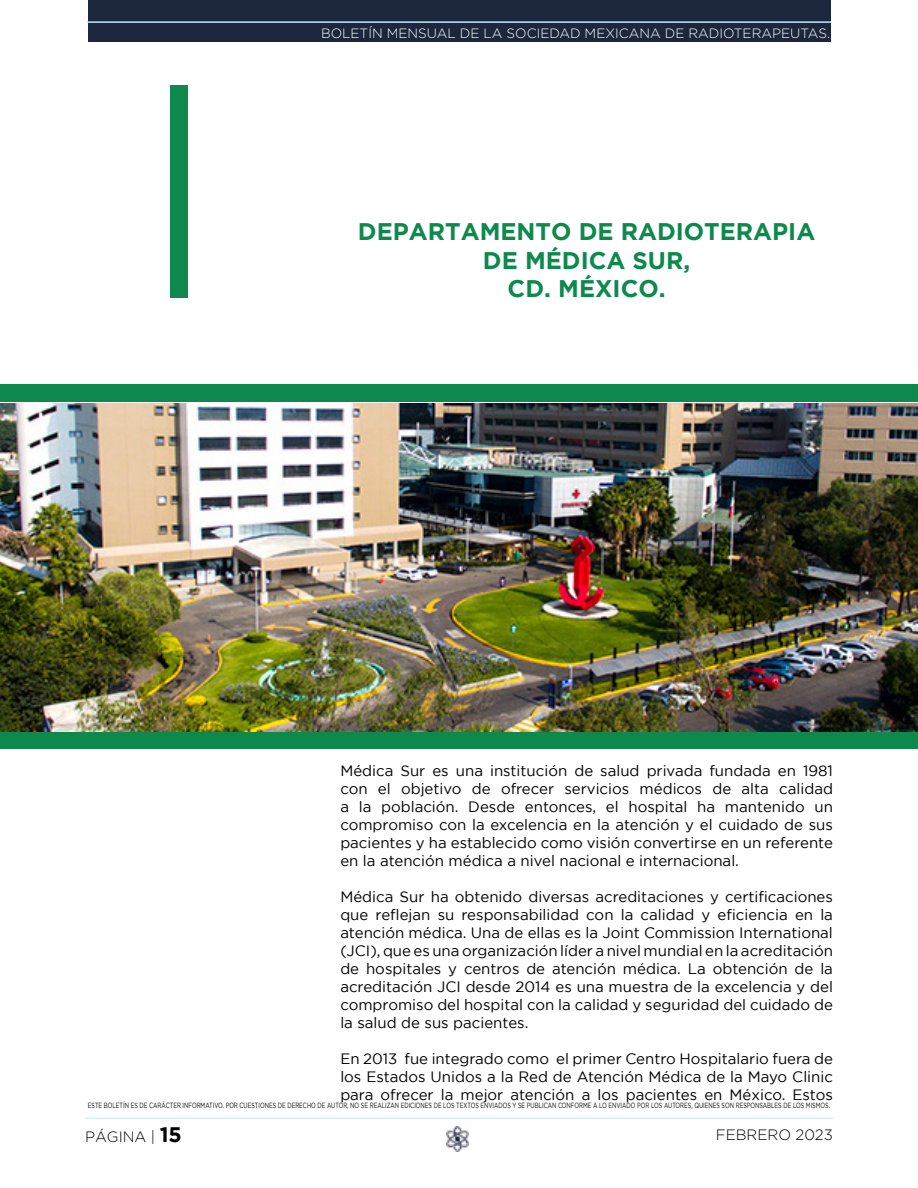
<style>
.page{position:relative;width:918px;height:1188px;background:#fff}
.page>*{position:absolute;margin:0;border:0;box-sizing:border-box;transform-origin:0 0}
.t1{font:700 24px/28.8px "Gotham";color:#0d894d;text-align:center}
.t2{font:15px/18px "Gotham";color:#000;text-align:justify}
.t3{font:300 15px "Gotham";color:#000}
.t4{font:300 13.5px "Gotham";color:#fff}
.t5{font:7.5px "Gotham";color:#000;scale:.73 1}
.s1{font-weight:700;font-size:21px}
</style>
<div class="page">
<img style="left:446px;top:1127px;width:22px;height:24px">
<div style="left:88px;top:1px;width:743px;height:41px;background:#1c263c"></div>
<hr style="left:87px;top:21px;width:744px;height:2px;background:#c1e8fc">
<hr style="left:85px;top:1118px;width:748px;height:1px;background:#c1e8fc">
<div style="left:170px;top:85px;width:17px;height:213px;background:#0d894d"></div>
<div style="left:0;top:731px;width:918px;height:17px;background:#0d894d"></div>
<div style="left:0;top:385px;width:918px;height:17px;background:#0d894d"></div>
<img style="left:0;top:404px;width:918px;height:327px">
<p class="t4" style="left:321px;top:26px;width:511px">BOLETÍN MENSUAL DE LA SOCIEDAD MEXICANA DE RADIOTERAPEUTAS.</p>
<h1 class="t1" style="left:358px;top:216px;width:459px">DEPARTAMENTO DE RADIOTERAPIA<br>DE MÉDICA SUR,<br>CD. MÉXICO.</h1>
<p class="t2" style="left:340px;top:762px;width:494px">Médica Sur es una institución de salud privada fundada en 1981 con el objetivo de ofrecer servicios médicos de alta calidad a la población. Desde entonces, el hospital ha mantenido un compromiso con la excelencia en la atención y el cuidado de sus pacientes y ha establecido como visión convertirse en un referente en la atención médica a nivel nacional e internacional.</p>
<p class="t2" style="left:340px;top:888px;width:494px">Médica Sur ha obtenido diversas acreditaciones y certificaciones que reflejan su responsabilidad con la calidad y eficiencia en la atención médica. Una de ellas es la Joint Commission International (JCI), que es una organización líder a nivel mundial en la acreditación de hospitales y centros de atención médica. La obtención de la acreditación JCI desde 2014 es una muestra de la excelencia y del compromiso del hospital con la calidad y seguridad del cuidado de la salud de sus pacientes.</p>
<p class="t2" style="left:340px;top:1050px;width:494px">En 2013 fue integrado como el primer Centro Hospitalario fuera de los Estados Unidos a la Red de Atención Médica de la Mayo Clinic para ofrecer la mejor atención a los pacientes en México. Estos</p>
<p class="t5" style="left:88px;top:1102px;width:1018px">ESTE BOLETÍN ES DE CARÁCTER INFORMATIVO. POR CUESTIONES DE DERECHO DE AUTOR, NO SE REALIZAN EDICIONES DE LOS TEXTOS ENVIADOS Y SE PUBLICAN CONFORME A LO ENVIADO POR LOS AUTORES, QUIENES SON RESPONSABLES DE LOS MISMOS.</p>
<p class="t3" style="left:85px;top:1129px;width:98px">PÁGINA | <span class="s1">15</span></p>
<p class="t3" style="left:716px;top:1127px;width:119px">FEBRERO 2023</p>
</div>
